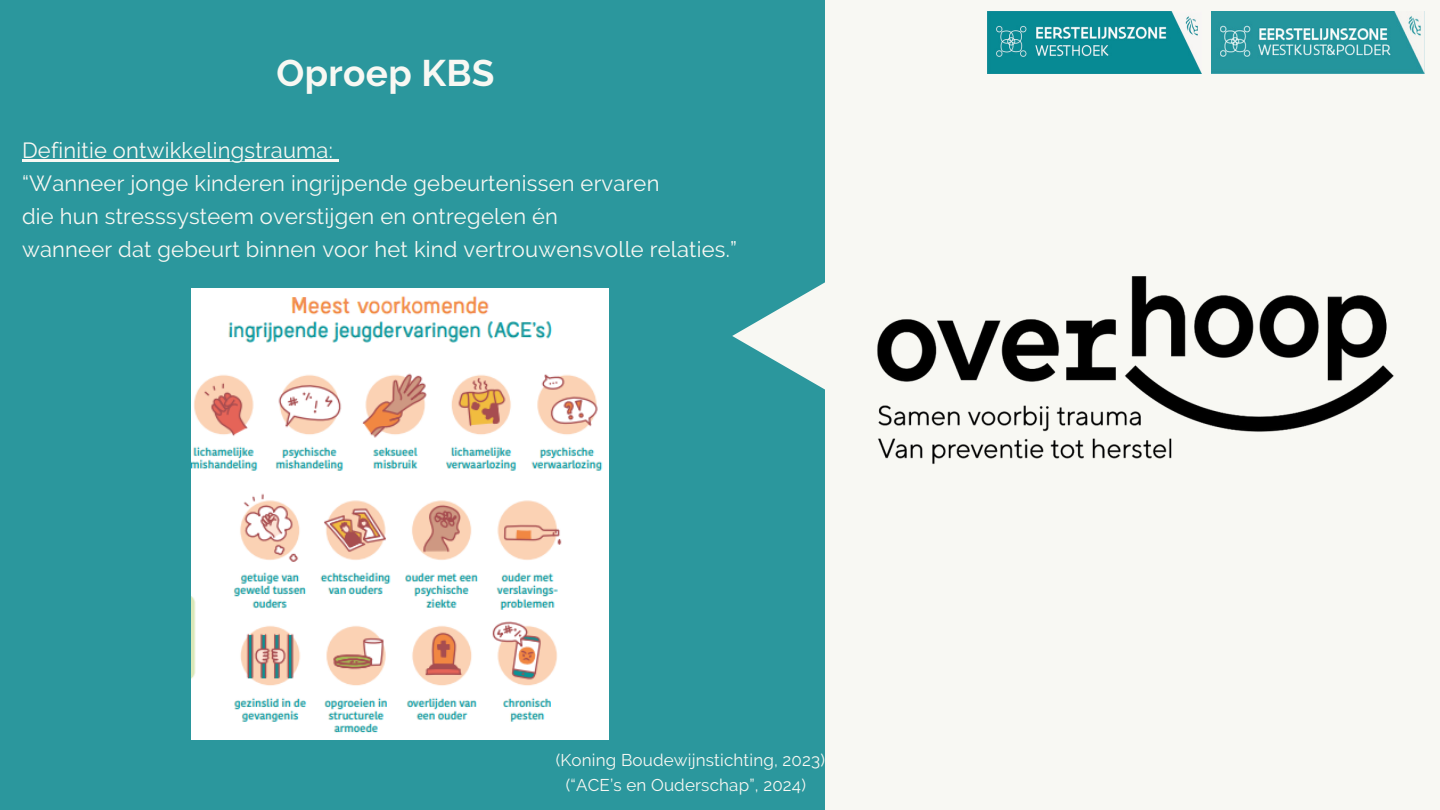
<style>
.page{position:relative;width:1440px;height:810px;background:#2b979d}
.page>*{position:absolute;margin:0;border:0;box-sizing:border-box;transform-origin:0 0}
.t1{font:700 36.9px "Raleway";letter-spacing:.01em;color:#f8f8f3}
.t2{font:21.9px/32.9px "Raleway";letter-spacing:.01em;color:#f8f8f3}
.t3{font:17px/25.5px "Raleway";letter-spacing:.01em;color:#f8f8f3;text-align:center}
</style>
<div class="page">
<svg style="left:732px;top:282px;width:93px;height:108px"></svg>
<div style="left:825px;top:0;width:615px;height:810px;background:#f8f8f3"></div>
<img style="left:987px;top:12px;width:214px;height:61px">
<img style="left:1211px;top:12px;width:214px;height:61px">
<img style="left:191px;top:288px;width:418px;height:451px">
<hr style="left:22px;top:159px;width:311px;height:2px;background:#f8f8f3">
<svg style="left:333px;top:159px;width:6px;height:2px"></svg>
<img style="left:877px;top:276px;width:517px;height:188px">
<h1 class="t1" style="left:276px;top:52px;width:220px">Oproep KBS</h1>
<p class="t2" style="left:22px;top:134px;width:716px">Definitie ontwikkelingstrauma:<br>“Wanneer jonge kinderen ingrijpende gebeurtenissen ervaren<br>die hun stresssysteem overstijgen en ontregelen én<br>wanneer dat gebeurt binnen voor het kind vertrouwensvolle relaties.”</p>
<p class="t3" style="left:556px;top:747px;width:271px">(Koning Boudewijnstichting, 2023) (“ACE’s en Ouderschap”, 2024)</p>
</div>
